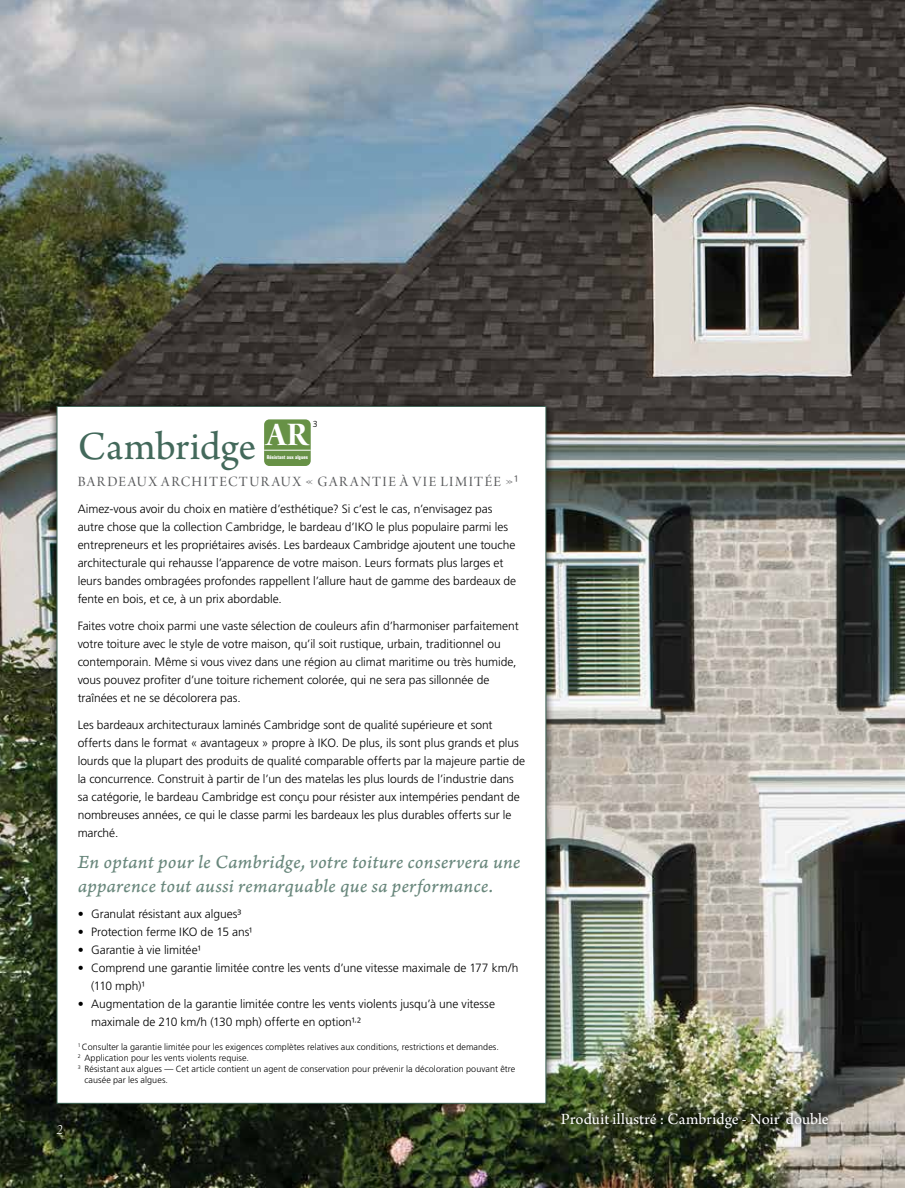
<style>
.page{position:relative;width:905px;height:1188px;background:#fff}
.page>*{position:absolute;margin:0;border:0;box-sizing:border-box;transform-origin:0 0}
.t1{font:42px "Arno Pro";color:#43695b}
.t2{font:35.25px "Arno Pro Bold Display";color:#fff}
.t3{font:19.5px/24px "Arno Pro Italic Caption";letter-spacing:.01em;color:#69877c}
.t4{font:16.5px "Arno Pro";letter-spacing:.005em;color:#fff}
.t5{font:15px "Arno Pro Display";letter-spacing:.095em;color:#58595b}
.t6{font:15px "Arno Pro Light Italic Display";color:#fff}
.t7{font:300 12px/18px "Frutiger LT Std";letter-spacing:-.005em;color:#000}
.t8{font:300 9px "Frutiger LT Std";letter-spacing:.005em;color:#000}
.t9{font:300 8.7px "Frutiger LT Std";color:#000}
.t10{font:700 condensed 5.1px "Eurostile LT Std";color:#fff}
.s1{font-family:"Frutiger LT Std";font-weight:300}
</style>
<div class="page">
<img style="left:0;top:0;width:904px;height:1188px">
<div style="left:554px;top:1106px;width:281px;height:29px;background:#000;opacity:.75"></div>
<div style="left:48px;top:398px;width:506px;height:714px;background:#000;opacity:.75"></div>
<div style="left:57px;top:406px;width:489px;height:697px;background:#fff"></div>
<div style="left:264px;top:419px;width:47px;height:47px;background:#679146;border-radius:5px"></div>
<hr style="left:264px;top:450px;width:47px;height:1px;background:#fff">
<h2 class="t2" style="left:266px;top:415px;width:43px">AR</h2>
<p class="t9" style="left:313px;top:419px;width:6px">3</p>
<h1 class="t1" style="left:78px;top:422px;width:180px">Cambridge</h1>
<p class="t5" style="left:78px;top:473px;width:442px">BARDEAUX ARCHITECTURAUX « GARANTIE À VIE LIMITÉE »<span class="s1">¹</span></p>
<p class="t7" style="left:78px;top:500px;width:440px">Aimez-vous avoir du choix en matière d’esthétique? Si c’est le cas, n’envisagez pas autre chose que la collection Cambridge, le bardeau d’IKO le plus populaire parmi les entrepreneurs et les propriétaires avisés. Les bardeaux Cambridge ajoutent une touche architecturale qui rehausse l’apparence de votre maison. Leurs formats plus larges et leurs bandes ombragées profondes rappellent l’allure haut de gamme des bardeaux de fente en bois, et ce, à un prix abordable.</p>
<p class="t7" style="left:78px;top:617px;width:442px">Faites votre choix parmi une vaste sélection de couleurs afin d’harmoniser parfaitement votre toiture avec le style de votre maison, qu’il soit rustique, urbain, traditionnel ou contemporain. Même si vous vivez dans une région au climat maritime ou très humide, vous pouvez profiter d’une toiture richement colorée, qui ne sera pas sillonnée de traînées et ne se décolorera pas.</p>
<p class="t7" style="left:78px;top:716px;width:449px">Les bardeaux architecturaux laminés Cambridge sont de qualité supérieure et sont offerts dans le format « avantageux » propre à IKO. De plus, ils sont plus grands et plus lourds que la plupart des produits de qualité comparable offerts par la majeure partie de la concurrence. Construit à partir de l’un des matelas les plus lourds de l’industrie dans sa catégorie, le bardeau Cambridge est conçu pour résister aux intempéries pendant de nombreuses années, ce qui le classe parmi les bardeaux les plus durables offerts sur le marché.</p>
<h3 class="t3" style="left:78px;top:851px;width:444px">En optant pour le Cambridge, votre toiture conservera une apparence tout aussi remarquable que sa performance.</h3>
<p class="t7" style="left:78px;top:905px;width:165px">• Granulat résistant aux algues³</p>
<p class="t7" style="left:78px;top:923px;width:177px">• Protection ferme IKO de 15 ans¹</p>
<p class="t7" style="left:78px;top:941px;width:125px">• Garantie à vie limitée¹</p>
<p class="t7" style="left:91px;top:959px;width:428px;text-indent:-14px">• Comprend une garantie limitée contre les vents d’une vitesse maximale de 177 km/h (110 mph)¹</p>
<p class="t7" style="left:91px;top:995px;width:405px;text-indent:-14px">• Augmentation de la garantie limitée contre les vents violents jusqu’à une vitesse maximale de 210 km/h (130 mph) offerte en option¹<sup>,</sup>²</p>
<p class="t8" style="left:78px;top:1042px;width:423px"><sup>1</sup> Consulter la garantie limitée pour les exigences complètes relatives aux conditions, restrictions et demandes.</p>
<p class="t8" style="left:78px;top:1053px;width:173px"><sup>2</sup> Application pour les vents violents requise.</p>
<p class="t8" style="left:78px;top:1064px;width:439px"><sup>3</sup> Résistant aux algues — Cet article contient un agent de conservation pour prévenir la décoloration pouvant être</p>
<p class="t8" style="left:84px;top:1075px;width:85px">causée par les algues.</p>
<p class="t10" style="left:267px;top:454px;width:43px">Résistant aux algues</p>
<p class="t6" style="left:56px;top:1121px;width:8px">2</p>
<h3 class="t4" style="left:561px;top:1109px;width:269px">Produit illustré : Cambridge - Noir double</h3>
</div>
